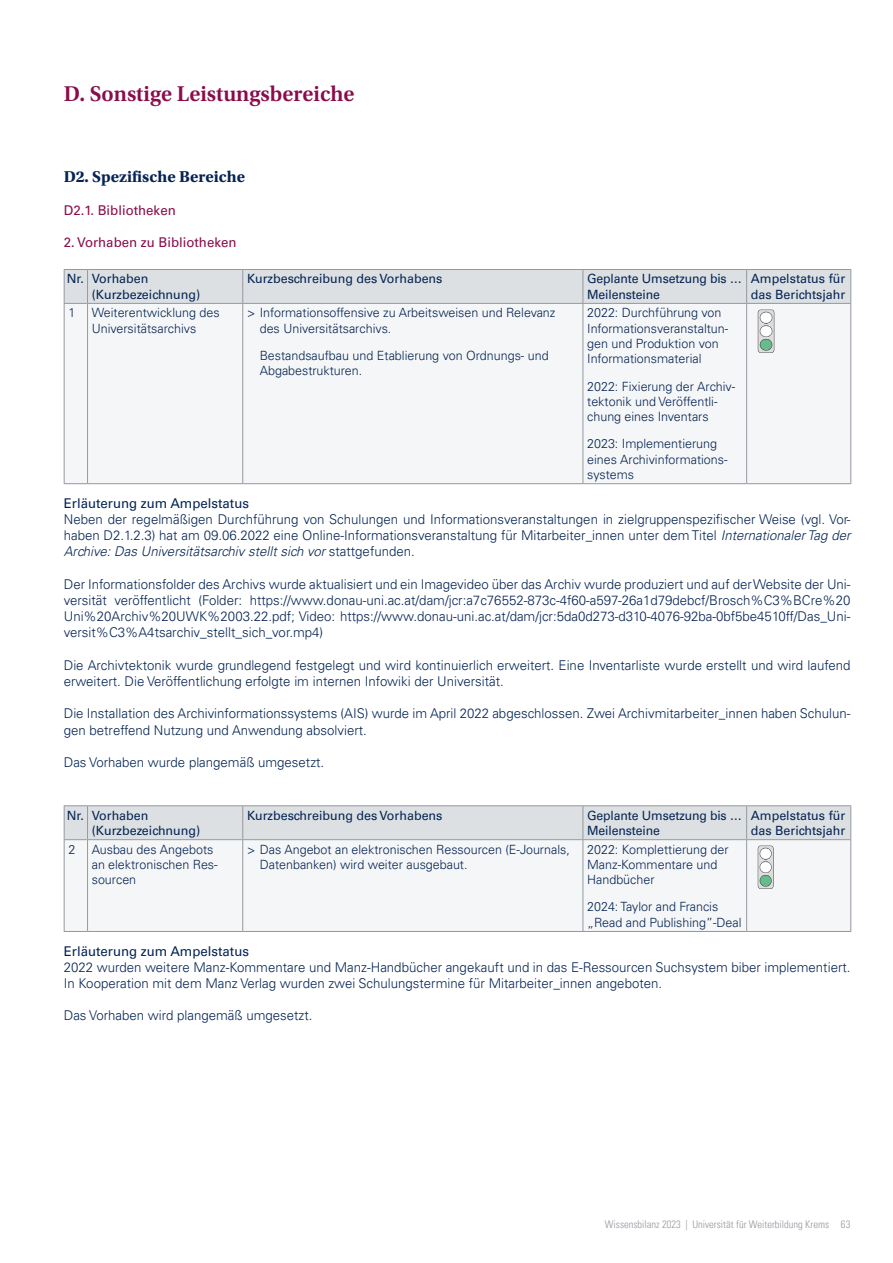
<style>
.page{position:relative;width:893px;height:1263px;background:#fff}
.page>*{position:absolute;margin:0;border:0;box-sizing:border-box;transform-origin:0 0}
.Überschrift_1{font:600 22.5px "Utopia Std";color:#8a0c4a}
.Überschrift_2{font:700 16.5px "Utopia Std";color:#052453}
.Fließtext{font:300 13.5px/16.2px "Univers LT Pro 45";color:#052453}
.Fließtext_fett{font:13.5px "Univers LT Pro 55 Roman";color:#052453}
.Überschrift_3{font:13.5px "Univers LT Pro 55 Roman";color:#8a0c4a}
.t1{font:300 12.75px/15.3px "Univers LT Pro 45";color:#052453}
.t2{font:12.75px "Univers LT Pro 55 Roman";color:#052453}
.t3{font:12.75px/15.3px "Univers LT Pro 55 Roman";color:#052453;scale:.96 1}
.t4{font:300 condensed 10.5px "Univers LT Pro";color:#95989f}
.s1{font-style:italic}
</style>
<div class="page">
<div style="left:88px;top:304px;width:686px;height:179px;background:#f5f6f7"></div>
<hr style="left:64px;top:304px;width:1px;height:179px;background:#95989f">
<div style="left:64px;top:269px;width:787px;height:35px;background:#dce0e3"></div>
<hr style="left:88px;top:303px;width:155px;height:1px;background:#95989f">
<hr style="left:243px;top:303px;width:340px;height:1px;background:#95989f">
<hr style="left:583px;top:303px;width:164px;height:1px;background:#95989f">
<hr style="left:747px;top:303px;width:104px;height:1px;background:#95989f">
<hr style="left:87px;top:304px;width:1px;height:179px;background:#95989f">
<hr style="left:242px;top:304px;width:1px;height:179px;background:#95989f">
<hr style="left:583px;top:304px;width:1px;height:179px;background:#95989f">
<hr style="left:746px;top:304px;width:1px;height:179px;background:#95989f">
<hr style="left:850px;top:304px;width:1px;height:179px;background:#95989f">
<svg style="left:64px;top:483px;width:24px;height:1px"></svg>
<hr style="left:88px;top:483px;width:155px;height:1px;background:#95989f">
<hr style="left:243px;top:483px;width:340px;height:1px;background:#95989f">
<hr style="left:583px;top:483px;width:164px;height:1px;background:#95989f">
<hr style="left:747px;top:483px;width:104px;height:1px;background:#95989f">
<img style="left:758px;top:309px;width:17px;height:43px">
<div style="left:65px;top:840px;width:785px;height:91px;background:#f5f6f7"></div>
<hr style="left:64px;top:840px;width:1px;height:91px;background:#95989f">
<svg style="left:64px;top:805px;width:787px;height:35px"></svg>
<hr style="left:88px;top:839px;width:155px;height:1px;background:#95989f">
<hr style="left:243px;top:839px;width:340px;height:1px;background:#95989f">
<hr style="left:583px;top:839px;width:164px;height:1px;background:#95989f">
<hr style="left:747px;top:839px;width:104px;height:1px;background:#95989f">
<hr style="left:87px;top:840px;width:1px;height:91px;background:#95989f">
<hr style="left:242px;top:840px;width:1px;height:91px;background:#95989f">
<hr style="left:583px;top:840px;width:1px;height:91px;background:#95989f">
<hr style="left:746px;top:840px;width:1px;height:91px;background:#95989f">
<hr style="left:850px;top:840px;width:1px;height:91px;background:#95989f">
<svg style="left:64px;top:931px;width:24px;height:1px"></svg>
<hr style="left:88px;top:931px;width:155px;height:1px;background:#95989f">
<hr style="left:243px;top:931px;width:340px;height:1px;background:#95989f">
<hr style="left:583px;top:931px;width:164px;height:1px;background:#95989f">
<hr style="left:747px;top:931px;width:104px;height:1px;background:#95989f">
<img style="left:757px;top:846px;width:21px;height:43px">
<p class="Überschrift_1" style="left:64px;top:81px;width:292px">D. Sonstige Leistungsbereiche</p>
<h1 class="Überschrift_2" style="left:64px;top:167px;width:183px">D2. Spezifische Bereiche</h1>
<h2 class="Überschrift_3" style="left:64px;top:200px;width:114px">D2.1. Bibliotheken</h2>
<h2 class="Überschrift_3" style="left:64px;top:233px;width:174px">2. Vorhaben zu Bibliotheken</h2>
<p class="t2" style="left:67px;top:270px;width:19px">Nr.</p>
<p class="t2" style="left:92px;top:270px;width:58px">Vorhaben</p>
<p class="t2" style="left:92px;top:285px;width:110px">(Kurzbezeichnung)</p>
<p class="t2" style="left:247px;top:270px;width:197px">Kurzbeschreibung des Vorhabens</p>
<p class="t3" style="left:587px;top:271px;width:163px">Geplante Umsetzung bis …<br>Meilensteine</p>
<p class="t2" style="left:751px;top:270px;width:96px">Ampelstatus für</p>
<p class="t2" style="left:751px;top:285px;width:96px">das Berichtsjahr</p>
<p class="t1" style="left:68px;top:305px;width:8px">1</p>
<p class="t1" style="left:92px;top:305px;width:129px">Weiterentwicklung des<br>Universitätsarchivs</p>
<p class="t1" style="left:260px;top:305px;width:297px;text-indent:-13px">&gt; Informationsoffensive zu Arbeitsweisen und Relevanz des Universitätsarchivs.</p>
<p class="t1" style="left:260px;top:347px;width:290px">Bestandsaufbau und Etablierung von Ordnungs- und<br>Abgabestrukturen.</p>
<p class="t1" style="left:587px;top:305px;width:143px">2022: Durchführung von<br>Informationsveranstaltun&shy;gen und Produktion von<br>Informationsmaterial</p>
<p class="t1" style="left:587px;top:378px;width:150px">2022: Fixierung der Archiv&shy;tektonik und Veröffentli&shy;chung eines Inventars</p>
<p class="t1" style="left:587px;top:436px;width:142px">2023: Implementierung eines Archivinformations&shy;systems</p>
<h3 class="Fließtext_fett" style="left:64px;top:494px;width:187px">Erläuterung zum Ampelstatus</h3>
<p class="Fließtext" style="left:64px;top:511px;width:788px;text-align:justify">Neben der regelmäßigen Durchführung von Schulungen und Informationsveranstaltungen in zielgruppenspezifischer Weise (vgl. Vor&shy;haben D2.1.2.3) hat am 09.06.2022 eine Online-Informationsveranstaltung für Mitarbeiter_innen unter dem Titel <span class="s1">Internationaler Tag der Archive: Das Universitätsarchiv stellt sich vor</span> stattgefunden.</p>
<p class="Fließtext" style="left:64px;top:575px;width:788px;text-align:justify">Der Informationsfolder des Archivs wurde aktualisiert und ein Imagevideo über das Archiv wurde produziert und auf derWebsite der Uni&shy;versität veröffentlicht (Folder: https://www.donau-uni.ac.at/dam/jcr:a7c76552-873c-4f60-a597-26a1d79debcf/Brosch%C3%BCre%20<br>Uni%20Archiv%20UWK%2003.22.pdf; Video: https://www.donau-uni.ac.at/dam/jcr:5da0d273-d310-4076-92ba-0bf5be4510ff/Das_Uni&shy;versit%C3%A4tsarchiv_stellt_sich_vor.mp4)</p>
<p class="Fließtext" style="left:64px;top:656px;width:788px">Die Archivtektonik wurde grundlegend festgelegt und wird kontinuierlich erweitert. Eine Inventarliste wurde erstellt und wird laufend erweitert. Die Veröffentlichung erfolgte im internen Infowiki der Universität.</p>
<p class="Fließtext" style="left:64px;top:705px;width:788px">Die Installation des Archivinformationssystems (AIS) wurde im April 2022 abgeschlossen. Zwei Archivmitarbeiter_innen haben Schulun&shy;gen betreffend Nutzung und Anwendung absolviert.</p>
<p class="Fließtext" style="left:64px;top:754px;width:262px">Das Vorhaben wurde plangemäß umgesetzt.</p>
<p class="t2" style="left:67px;top:806px;width:19px">Nr.</p>
<p class="t2" style="left:92px;top:806px;width:58px">Vorhaben</p>
<p class="t2" style="left:92px;top:822px;width:110px">(Kurzbezeichnung)</p>
<p class="t2" style="left:247px;top:806px;width:197px">Kurzbeschreibung des Vorhabens</p>
<p class="t3" style="left:587px;top:807px;width:163px">Geplante Umsetzung bis …<br>Meilensteine</p>
<p class="t2" style="left:751px;top:806px;width:96px">Ampelstatus für</p>
<p class="t2" style="left:751px;top:822px;width:96px">das Berichtsjahr</p>
<p class="t1" style="left:260px;top:841px;width:312px;text-indent:-13px">&gt; Das Angebot an elektronischen Ressourcen (E-Journals,<br>Datenbanken) wird weiter ausgebaut.</p>
<p class="t1" style="left:587px;top:841px;width:143px">2022: Komplettierung der<br>Manz-Kommentare und<br>Handbücher</p>
<p class="t1" style="left:587px;top:899px;width:156px">2024: Taylor and Francis „Read and Publishing”-Deal</p>
<h3 class="Fließtext_fett" style="left:64px;top:941px;width:187px">Erläuterung zum Ampelstatus</h3>
<p class="Fließtext" style="left:64px;top:958px;width:788px">2022 wurden weitere Manz-Kommentare und Manz-Handbücher angekauft und in das E-Ressourcen Suchsystem biber implementiert.<br>In Kooperation mit dem Manz Verlag wurden zwei Schulungstermine für Mitarbeiter_innen angeboten.</p>
<p class="Fließtext" style="left:64px;top:1007px;width:250px">Das Vorhaben wird plangemäß umgesetzt.</p>
<p class="t1" style="left:68px;top:841px;width:8px">2</p>
<p class="t1" style="left:92px;top:841px;width:123px">Ausbau des Angebots</p>
<p class="t1" style="left:92px;top:856px;width:127px">an elektronischen Res&shy;sourcen</p>
<p class="t4" style="left:605px;top:1217px;width:247px">Wissensbilanz 2023 | Universität für Weiterbildung Krems 63</p>
</div>
